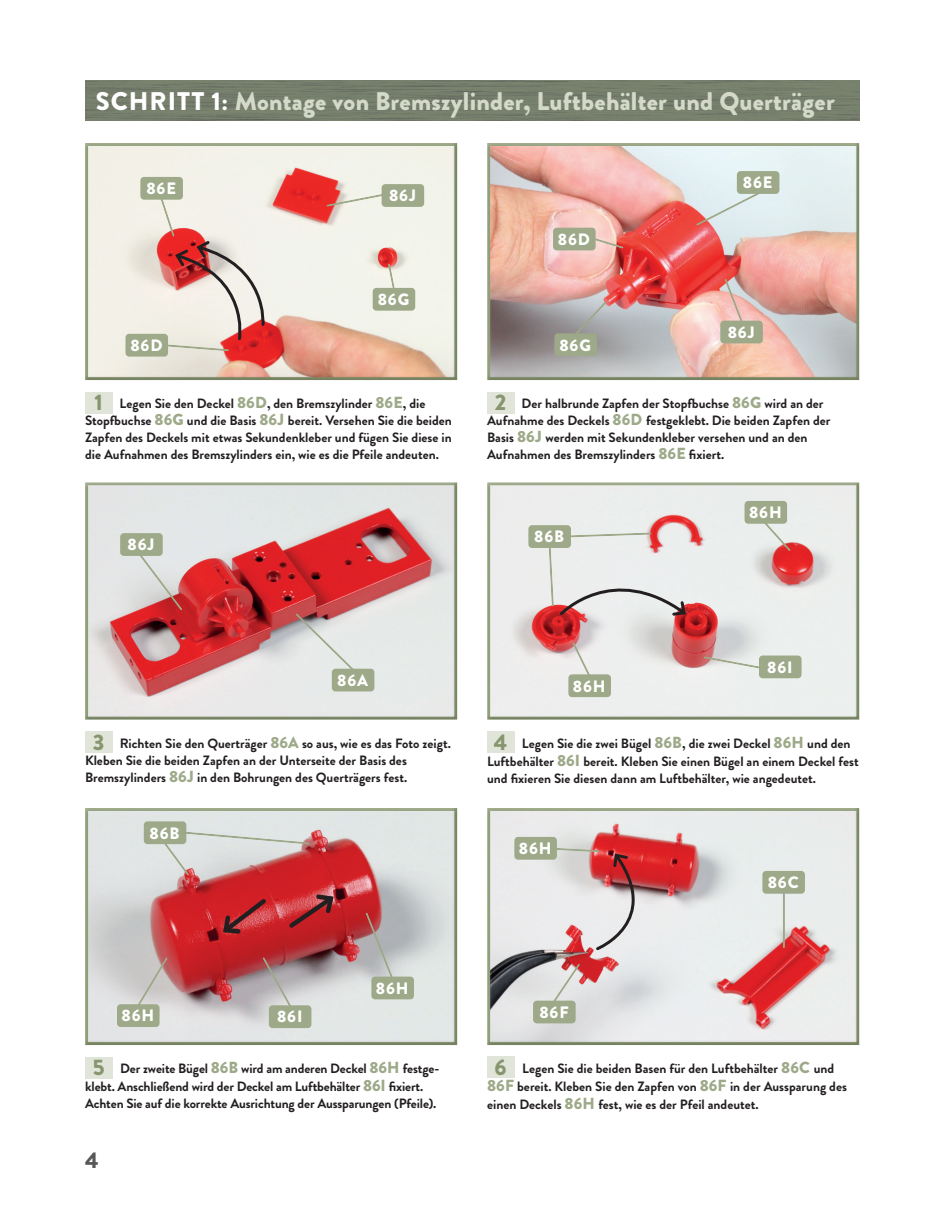
<style>
.page{position:relative;width:936px;height:1212px;background:#fff}
.page>*{position:absolute;margin:0;border:0;box-sizing:border-box;transform-origin:0 0}
.t1{font:900 25.5px "Brandon Grotesque";letter-spacing:.01em;color:#d4d9ca}
.t2{font:900 22.5px "Brandon Grotesque";color:#57585a}
.t3{font:900 16.5px "Brandon Grotesque";letter-spacing:.055em;color:#fff}
.t4{font:700 13.5px/17px "Brandon Grotesque";color:#231f20}
.s1{color:#fff}
.s2{font-weight:900;font-size:22.5px;color:#87966f}
.s3{font-weight:900;font-size:16.05px;color:#9da988}
</style>
<div class="page">
<div style="left:486px;top:482px;width:375px;height:239px;background:#231f20;opacity:.15"></div>
<div style="left:85px;top:482px;width:375px;height:239px;background:#231f20;opacity:.15"></div>
<div style="left:84px;top:142px;width:375px;height:239px;background:#231f20;opacity:.15"></div>
<div style="left:485px;top:142px;width:377px;height:239px;background:#231f20;opacity:.15"></div>
<div style="left:85px;top:392px;width:27px;height:21px;background:#e1e5d9"></div>
<div style="left:487px;top:392px;width:27px;height:21px;background:#e1e5d9"></div>
<div style="left:85px;top:732px;width:27px;height:21px;background:#e1e5d9"></div>
<div style="left:487px;top:731px;width:27px;height:21px;background:#e1e5d9"></div>
<img style="left:85px;top:81px;width:774px;height:39px">
<div style="left:486px;top:807px;width:375px;height:239px;background:#231f20;opacity:.15"></div>
<div style="left:85px;top:807px;width:375px;height:239px;background:#231f20;opacity:.15"></div>
<div style="left:85px;top:1057px;width:27px;height:21px;background:#e1e5d9"></div>
<div style="left:487px;top:1056px;width:27px;height:21px;background:#e1e5d9"></div>
<svg style="left:294px;top:611px;width:65px;height:64px;background:#d9d2d1"></svg>
<div style="left:332px;top:669px;width:41px;height:22px;background:#9da988;border-radius:3px"></div>
<div style="left:332px;top:669px;width:42px;height:22px;border:2px solid #9da988;border-radius:3px"></div>
<svg style="left:364px;top:910px;width:34px;height:78px;background:#b6a4a5"></svg>
<div style="left:372px;top:977px;width:41px;height:21px;background:#9da988;border-radius:3px"></div>
<div style="left:371px;top:976px;width:43px;height:23px;border:2px solid #9da988;border-radius:3px"></div>
<svg style="left:758px;top:517px;width:34px;height:36px"></svg>
<div style="left:745px;top:502px;width:41px;height:21px;background:#9da988;border-radius:3px"></div>
<div style="left:744px;top:501px;width:43px;height:23px;border:2px solid #9da988;border-radius:3px"></div>
<div style="left:515px;top:838px;width:41px;height:21px;background:#9da988;border-radius:3px"></div>
<div style="left:514px;top:837px;width:43px;height:23px;border:2px solid #9da988;border-radius:3px"></div>
<div style="left:141px;top:178px;width:41px;height:21px;background:#9da988;border-radius:3px"></div>
<div style="left:140px;top:177px;width:43px;height:23px;border:2px solid #9da988;border-radius:3px"></div>
<div style="left:144px;top:822px;width:41px;height:21px;background:#9da988;border-radius:3px"></div>
<div style="left:144px;top:821px;width:42px;height:23px;border:2px solid #9da988;border-radius:3px"></div>
<svg style="left:157px;top:829px;width:155px;height:49px;background:#d2b6b3"></svg>
<div style="left:126px;top:335px;width:41px;height:21px;background:#9da988;border-radius:3px"></div>
<div style="left:125px;top:334px;width:43px;height:23px;border:2px solid #9da988;border-radius:3px"></div>
<svg style="left:323px;top:190px;width:76px;height:19px"></svg>
<div style="left:382px;top:185px;width:41px;height:21px;background:#9da988;border-radius:3px"></div>
<div style="left:381px;top:184px;width:43px;height:23px;border:2px solid #9da988;border-radius:3px"></div>
<svg style="left:387px;top:262px;width:13px;height:26px"></svg>
<div style="left:373px;top:289px;width:41px;height:21px;background:#9da988;border-radius:3px"></div>
<div style="left:372px;top:288px;width:43px;height:23px;border:2px solid #9da988;border-radius:3px"></div>
<svg style="left:692px;top:189px;width:73px;height:40px;background:#dedbdd"></svg>
<div style="left:737px;top:172px;width:41px;height:21px;background:#9da988;border-radius:3px"></div>
<div style="left:736px;top:171px;width:43px;height:23px;border:2px solid #9da988;border-radius:3px"></div>
<svg style="left:594px;top:233px;width:33px;height:17px"></svg>
<div style="left:554px;top:228px;width:41px;height:22px;background:#9da988;border-radius:3px"></div>
<div style="left:553px;top:228px;width:42px;height:22px;border:2px solid #9da988;border-radius:3px"></div>
<svg style="left:723px;top:277px;width:23px;height:44px"></svg>
<div style="left:721px;top:321px;width:41px;height:22px;background:#9da988;border-radius:3px"></div>
<div style="left:720px;top:321px;width:42px;height:22px;border:2px solid #9da988;border-radius:3px"></div>
<svg style="left:561px;top:299px;width:48px;height:50px;background:#ababad"></svg>
<div style="left:555px;top:334px;width:41px;height:21px;background:#9da988;border-radius:3px"></div>
<div style="left:554px;top:333px;width:43px;height:23px;border:2px solid #9da988;border-radius:3px"></div>
<svg style="left:136px;top:550px;width:48px;height:62px;background:#d7b8b8"></svg>
<div style="left:121px;top:534px;width:41px;height:21px;background:#9da988;border-radius:3px"></div>
<div style="left:120px;top:533px;width:43px;height:23px;border:2px solid #9da988;border-radius:3px"></div>
<svg style="left:569px;top:639px;width:27px;height:35px"></svg>
<div style="left:569px;top:675px;width:41px;height:21px;background:#9da988;border-radius:3px"></div>
<div style="left:568px;top:674px;width:43px;height:23px;border:2px solid #9da988;border-radius:3px"></div>
<div style="left:529px;top:526px;width:41px;height:21px;background:#9da988;border-radius:3px"></div>
<div style="left:528px;top:525px;width:43px;height:23px;border:2px solid #9da988;border-radius:3px"></div>
<svg style="left:547px;top:532px;width:141px;height:85px;background:#ded9d7"></svg>
<svg style="left:701px;top:655px;width:59px;height:17px"></svg>
<div style="left:759px;top:656px;width:41px;height:21px;background:#9da988;border-radius:3px"></div>
<div style="left:759px;top:655px;width:42px;height:23px;border:2px solid #9da988;border-radius:3px"></div>
<svg style="left:130px;top:956px;width:40px;height:61px;background:#cac2c1"></svg>
<div style="left:118px;top:1005px;width:41px;height:21px;background:#9da988;border-radius:3px"></div>
<div style="left:117px;top:1004px;width:42px;height:23px;border:2px solid #9da988;border-radius:3px"></div>
<svg style="left:260px;top:954px;width:37px;height:63px;background:#b49c9f"></svg>
<div style="left:269px;top:1006px;width:41px;height:21px;background:#9da988;border-radius:3px"></div>
<div style="left:269px;top:1005px;width:42px;height:23px;border:2px solid #9da988;border-radius:3px"></div>
<svg style="left:547px;top:962px;width:35px;height:49px"></svg>
<div style="left:534px;top:1001px;width:41px;height:21px;background:#9da988;border-radius:3px"></div>
<div style="left:533px;top:1000px;width:42px;height:23px;border:2px solid #9da988;border-radius:3px"></div>
<hr style="left:781px;top:881px;width:4px;height:69px;background:#231f20;opacity:.3">
<div style="left:763px;top:872px;width:41px;height:21px;background:#9da988;border-radius:3px"></div>
<div style="left:762px;top:871px;width:42px;height:23px;border:2px solid #9da988;border-radius:3px"></div>
<svg style="left:547px;top:847px;width:116px;height:105px;background:#d8afb0"></svg>
<svg style="left:159px;top:194px;width:109px;height:158px;background:#e1beb8"></svg>
<svg style="left:219px;top:895px;width:51px;height:41px;background:#b62a2f"></svg>
<svg style="left:285px;top:891px;width:52px;height:41px;background:#b22e33"></svg>
<h1 class="t1" style="left:96px;top:83px;width:740px"><span class="s1">SCHRITT 1:</span> Montage von Bremszylinder, Luftbehälter und Querträger</h1>
<p class="t3" style="left:146px;top:177px;width:31px">86E</p>
<p class="t3" style="left:130px;top:334px;width:34px">86D</p>
<p class="t3" style="left:389px;top:184px;width:28px">86J</p>
<p class="t3" style="left:378px;top:288px;width:33px">86G</p>
<p class="t3" style="left:558px;top:227px;width:34px">86D</p>
<p class="t3" style="left:559px;top:333px;width:33px">86G</p>
<p class="t3" style="left:743px;top:171px;width:31px">86E</p>
<p class="t3" style="left:727px;top:320px;width:28px">86J</p>
<p class="t4" style="left:85px;top:395px;width:368px;text-indent:9px"><span class="s2">1</span> Legen Sie den Deckel <span class="s3">86D</span>, den Bremszylinder <span class="s3">86E</span>, die Stopfbuchse <span class="s3">86G</span> und die Basis <span class="s3">86J</span> bereit. Versehen Sie die beiden Zapfen des Deckels mit etwas Sekundenkleber und fügen Sie diese in die Aufnahmen des Bremszylinders ein, wie es die Pfeile andeuten.</p>
<p class="t4" style="left:487px;top:395px;width:345px;text-indent:8px"><span class="s2">2</span> Der halbrunde Zapfen der Stopfbuchse <span class="s3">86G</span> wird an der Aufnahme des Deckels <span class="s3">86D</span> festgeklebt. Die beiden Zapfen der Basis <span class="s3">86J</span> werden mit Sekundenkleber versehen und an den Aufnahmen des Bremszylinders <span class="s3">86E</span> fixiert.</p>
<p class="t3" style="left:128px;top:533px;width:28px">86J</p>
<p class="t3" style="left:337px;top:668px;width:32px">86A</p>
<p class="t3" style="left:534px;top:525px;width:32px">86B</p>
<p class="t3" style="left:573px;top:674px;width:34px">86H</p>
<p class="t3" style="left:749px;top:501px;width:34px">86H</p>
<p class="t3" style="left:767px;top:655px;width:27px">86I</p>
<p class="t4" style="left:85px;top:735px;width:367px;text-indent:8px"><span class="s2">3</span> Richten Sie den Querträger <span class="s3">86A</span> so aus, wie es das Foto zeigt.<br>Kleben Sie die beiden Zapfen an der Unterseite der Basis des<br>Bremszylinders <span class="s3">86J</span> in den Bohrungen des Querträgers fest.</p>
<p class="t4" style="left:487px;top:735px;width:373px;line-height:17.5px;text-indent:7px"><span class="s2">4</span> Legen Sie die zwei Bügel <span class="s3">86B</span>, die zwei Deckel <span class="s3">86H</span> und den<br>Luftbehälter <span class="s3">86I</span> bereit. Kleben Sie einen Bügel an einem Deckel fest und fixieren Sie diesen dann am Luftbehälter, wie angedeutet.</p>
<p class="t3" style="left:150px;top:821px;width:32px">86B</p>
<p class="t3" style="left:376px;top:976px;width:34px">86H</p>
<p class="t3" style="left:519px;top:837px;width:34px">86H</p>
<p class="t3" style="left:121px;top:1004px;width:34px">86H</p>
<p class="t3" style="left:277px;top:1005px;width:27px">86I</p>
<p class="t3" style="left:539px;top:1000px;width:31px">86F</p>
<p class="t3" style="left:767px;top:871px;width:33px">86C</p>
<p class="t4" style="left:85px;top:1060px;width:356px;line-height:17.5px;text-indent:8px"><span class="s2">5</span> Der zweite Bügel <span class="s3">86B</span> wird am anderen Deckel <span class="s3">86H</span> festge&shy;klebt. Anschließend wird der Deckel am Luftbehälter <span class="s3">86I</span> fixiert.<br>Achten Sie auf die korrekte Ausrichtung der Aussparungen (Pfeile).</p>
<p class="t4" style="left:487px;top:1059px;width:361px;line-height:18px;text-indent:7px"><span class="s2">6</span> Legen Sie die beiden Basen für den Luftbehälter <span class="s3">86C</span> und<br><span class="s3">86F</span> bereit. Kleben Sie den Zapfen von <span class="s3">86F</span> in der Aussparung des einen Deckels <span class="s3">86H</span> fest, wie es der Pfeil andeutet.</p>
<h2 class="t2" style="left:85px;top:1144px;width:15px">4</h2>
</div>
